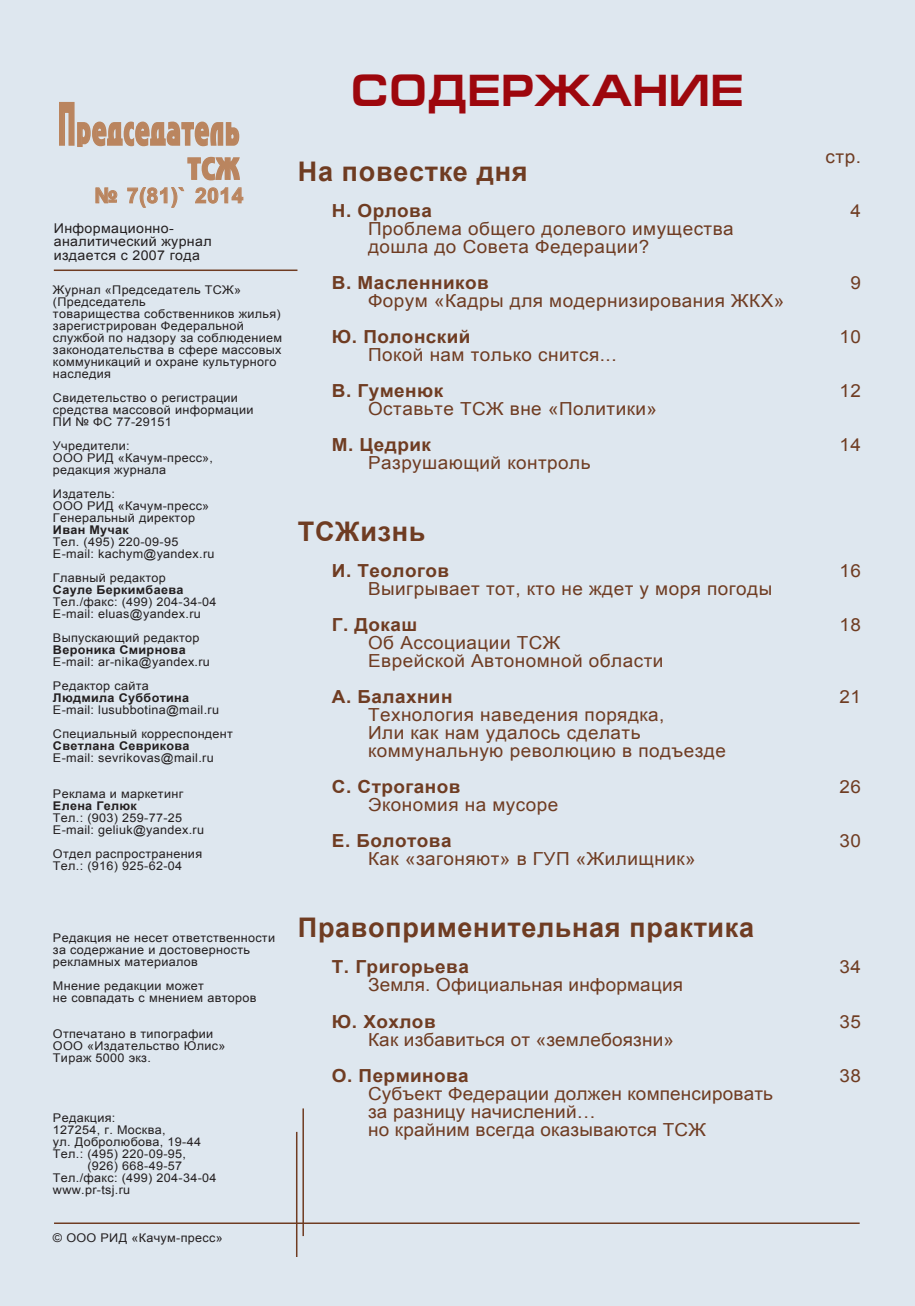
<style>
.page{position:relative;width:915px;height:1306px;background:#fff}
.page>*{position:absolute;margin:0;border:0;box-sizing:border-box;transform-origin:0 0}
.t1{font:700 45px "Europe Ext";letter-spacing:.025em;color:#9d070d;scale:.9 1}
.t2{font:38.4px "Adver Gothic C";letter-spacing:.07em;color:#ba855f;scale:.56 1}
.t3{font:28.5px "Adver Gothic C";color:#ba855f;scale:.75 1}
.t4{font:700 27px "Arial";letter-spacing:.025em;color:#6f3c22}
.t5{font:700 21px "Arial";letter-spacing:.025em;color:#ba855f}
.t6{font:18px/18px "Arial";letter-spacing:.025em;color:#6f3c22;scale:1.05 1}
.t7{font:700 18px "Arial";letter-spacing:.025em;color:#6f3c22;scale:1.05 1}
.t8{font:13.5px/13.5px "Arial";letter-spacing:.025em;color:#231f20;scale:1.05 1}
.t9{font:12px/12px "Arial";letter-spacing:.025em;color:#231f20;scale:1.05 1}
.t10{font:700 12px "Arial";letter-spacing:.025em;color:#231f20;scale:1.05 1}
.s1{font-size:57px}
</style>
<div class="page">
<div style="left:0;top:0;width:914px;height:1305px;background:#dee7ef"></div>
<hr style="left:54px;top:1222px;width:805px;height:1px;background:#6f3c22">
<hr style="left:302px;top:1108px;width:2px;height:127px;background:#6f3c22">
<hr style="left:296px;top:1131px;width:1px;height:125px;background:#6f3c22">
<hr style="left:54px;top:269px;width:243px;height:2px;background:#6f3c22">
<svg style="left:59px;top:101px;width:181px;height:46px"></svg>
<svg style="left:187px;top:156px;width:53px;height:25px"></svg>
<svg style="left:95px;top:187px;width:23px;height:17px"></svg>
<svg style="left:127px;top:187px;width:58px;height:21px"></svg>
<svg style="left:195px;top:187px;width:48px;height:17px"></svg>
<hr style="left:914px;top:0;width:1px;height:1305px;background:#dee7ef">
<h2 class="t2" style="left:58px;top:109px;width:324px"><span class="s1">П</span>редседатель</h2>
<h3 class="t3" style="left:188px;top:153px;width:70px">ТСЖ</h3>
<h3 class="t5" style="left:94px;top:182px;width:150px">№ 7(81)` 2014</h3>
<p class="t8" style="left:54px;top:221px;width:152px">Информационно&shy;аналитический журнал издается с 2007 года</p>
<p class="t9" style="left:53px;top:283px;width:220px">Журнал «Председатель ТСЖ» (Председатель<br>товарищества собственников жилья) зарегистрирован Федеральной службой по надзору за соблюдением законодательства в сфере массовых коммуникаций и охране культурного наследия</p>
<p class="t9" style="left:53px;top:391px;width:192px">Свидетельство о регистрации средства массовой информации<br>ПИ № ФС 77-29151</p>
<p class="t9" style="left:53px;top:439px;width:154px">Учредители:<br>ООО РИД «Качум-пресс», редакция журнала</p>
<p class="t9" style="left:53px;top:487px;width:150px">Издатель:<br>ООО РИД «Качум-пресс»<br>Генеральный директор</p>
<p class="t10" style="left:53px;top:521px;width:74px">Иван Мучак</p>
<p class="t9" style="left:53px;top:535px;width:155px">Тел. (495) 220-09-95<br>E-mail: kachym@yandex.ru</p>
<p class="t9" style="left:53px;top:571px;width:109px">Главный редактор</p>
<p class="t10" style="left:53px;top:581px;width:126px">Сауле Беркимбаева</p>
<p class="t9" style="left:53px;top:595px;width:157px">Тел./факс: (499) 204-34-04<br>E-mail: eluas@yandex.ru</p>
<p class="t9" style="left:53px;top:631px;width:141px">Выпускающий редактор</p>
<p class="t10" style="left:53px;top:641px;width:128px">Вероника Смирнова</p>
<p class="t9" style="left:53px;top:649px;width:151px;line-height:24px">E-mail: ar-nika@yandex.ru<br>Редактор сайта</p>
<p class="t10" style="left:53px;top:689px;width:131px">Людмила Субботина</p>
<p class="t9" style="left:53px;top:697px;width:173px;line-height:24px">E-mail: lusubbotina@mail.ru<br>Специальный корреспондент</p>
<p class="t10" style="left:53px;top:737px;width:132px">Светлана Севрикова</p>
<p class="t9" style="left:53px;top:751px;width:155px">E-mail: sevrikovas@mail.ru</p>
<p class="t9" style="left:53px;top:787px;width:125px">Реклама и маркетинг</p>
<p class="t10" style="left:53px;top:797px;width:81px">Елена Гелюк</p>
<p class="t9" style="left:53px;top:811px;width:145px">Тел.: (903) 259-77-25<br>E-mail: geliuk@yandex.ru</p>
<p class="t9" style="left:53px;top:847px;width:143px">Отдел распространения<br>Тел.: (916) 925-62-04</p>
<h1 class="t1" style="left:351px;top:66px;width:437px">Содержание</h1>
<h3 class="t4" style="left:298px;top:154px;width:231px">На повестке дня</h3>
<h3 class="t7" style="left:332px;top:199px;width:97px">Н. Орлова</h3>
<h3 class="t6" style="left:368px;top:220px;width:349px">Проблема общего долевого имущества дошла до Совета Федерации?</h3>
<h3 class="t7" style="left:332px;top:271px;width:151px">В. Масленников</h3>
<h3 class="t6" style="left:368px;top:292px;width:397px">Форум «Кадры для модернизирования ЖКХ»</h3>
<h3 class="t7" style="left:332px;top:325px;width:133px">Ю. Полонский</h3>
<h3 class="t6" style="left:368px;top:346px;width:238px">Покой нам только снится...</h3>
<h3 class="t7" style="left:332px;top:379px;width:107px">В. Гуменюк</h3>
<h3 class="t6" style="left:368px;top:400px;width:277px">Оставьте ТСЖ вне «Политики»</h3>
<h3 class="t7" style="left:332px;top:433px;width:96px">М. Цедрик</h3>
<h3 class="t6" style="left:368px;top:454px;width:213px">Разрушающий контроль</h3>
<h3 class="t4" style="left:298px;top:514px;width:129px">ТСЖизнь</h3>
<h3 class="t7" style="left:332px;top:559px;width:113px">И. Теологов</h3>
<h3 class="t6" style="left:368px;top:580px;width:386px">Выигрывает тот, кто не ждет у моря погоды</h3>
<h3 class="t7" style="left:332px;top:613px;width:83px">Г. Докаш</h3>
<h3 class="t6" style="left:368px;top:634px;width:282px">Об Ассоциации ТСЖ<br>Еврейской Автономной области</h3>
<h3 class="t7" style="left:332px;top:685px;width:116px">А. Балахнин</h3>
<h3 class="t6" style="left:368px;top:706px;width:342px">Технология наведения порядка,<br>Или как нам удалось сделать коммунальную революцию в подъезде</h3>
<h3 class="t7" style="left:332px;top:775px;width:124px">С. Строганов</h3>
<h3 class="t6" style="left:368px;top:796px;width:182px">Экономия на мусоре</h3>
<h3 class="t7" style="left:332px;top:829px;width:115px">Е. Болотова</h3>
<h3 class="t6" style="left:368px;top:850px;width:313px">Как «загоняют» в ГУП «Жилищник»</h3>
<p class="t9" style="left:53px;top:931px;width:213px">Редакция не несет ответственности за содержание и достоверность рекламных материалов</p>
<p class="t9" style="left:53px;top:979px;width:195px">Мнение редакции может<br>не совпадать с мнением авторов</p>
<p class="t9" style="left:53px;top:1027px;width:166px">Отпечатано в типографии<br>ООО «Издательство Юлис»<br>Тираж 5000 экз.</p>
<p class="t9" style="left:53px;top:1111px;width:61px">Редакция:</p>
<p class="t9" style="left:53px;top:1123px;width:109px">127254, г. Москва,</p>
<p class="t9" style="left:53px;top:1135px;width:142px">ул. Добролюбова, 19-44</p>
<p class="t9" style="left:53px;top:1147px;width:128px">Тел.: (495) 220-09-95,</p>
<p class="t9" style="left:87px;top:1159px;width:92px">(926) 668-49-57</p>
<p class="t9" style="left:53px;top:1171px;width:157px">Тел./факс: (499) 204-34-04</p>
<p class="t9" style="left:53px;top:1183px;width:75px">www.pr-tsj.ru</p>
<p class="t9" style="left:53px;top:1231px;width:163px">© ООО РИД «Качум-пресс»</p>
<h3 class="t4" style="left:298px;top:910px;width:457px">Правоприменительная практика</h3>
<h3 class="t7" style="left:332px;top:955px;width:132px">Т. Григорьева</h3>
<h3 class="t6" style="left:368px;top:976px;width:301px">Земля. Официальная информация</h3>
<h3 class="t7" style="left:332px;top:1009px;width:100px">Ю. Хохлов</h3>
<h3 class="t6" style="left:368px;top:1030px;width:293px">Как избавиться от «землебоязни»</h3>
<h3 class="t7" style="left:332px;top:1063px;width:132px">О. Перминова</h3>
<h3 class="t6" style="left:368px;top:1084px;width:387px">Субъект Федерации должен компенсировать за разницу начислений…<br>но крайним всегда оказываются ТСЖ</h3>
<h3 class="t6" style="left:825px;top:148px;width:35px">стр.</h3>
<h3 class="t6" style="left:850px;top:202px;width:12px">4</h3>
<h3 class="t6" style="left:850px;top:274px;width:12px">9</h3>
<h3 class="t6" style="left:839px;top:328px;width:22px">10</h3>
<h3 class="t6" style="left:839px;top:382px;width:22px">12</h3>
<h3 class="t6" style="left:839px;top:436px;width:22px">14</h3>
<h3 class="t6" style="left:839px;top:562px;width:22px">16</h3>
<h3 class="t6" style="left:839px;top:616px;width:22px">18</h3>
<h3 class="t6" style="left:839px;top:688px;width:22px">21</h3>
<h3 class="t6" style="left:839px;top:778px;width:22px">26</h3>
<h3 class="t6" style="left:839px;top:832px;width:22px">30</h3>
<h3 class="t6" style="left:839px;top:958px;width:22px">34</h3>
<h3 class="t6" style="left:839px;top:1012px;width:22px">35</h3>
<h3 class="t6" style="left:839px;top:1066px;width:22px">38</h3>
</div>
